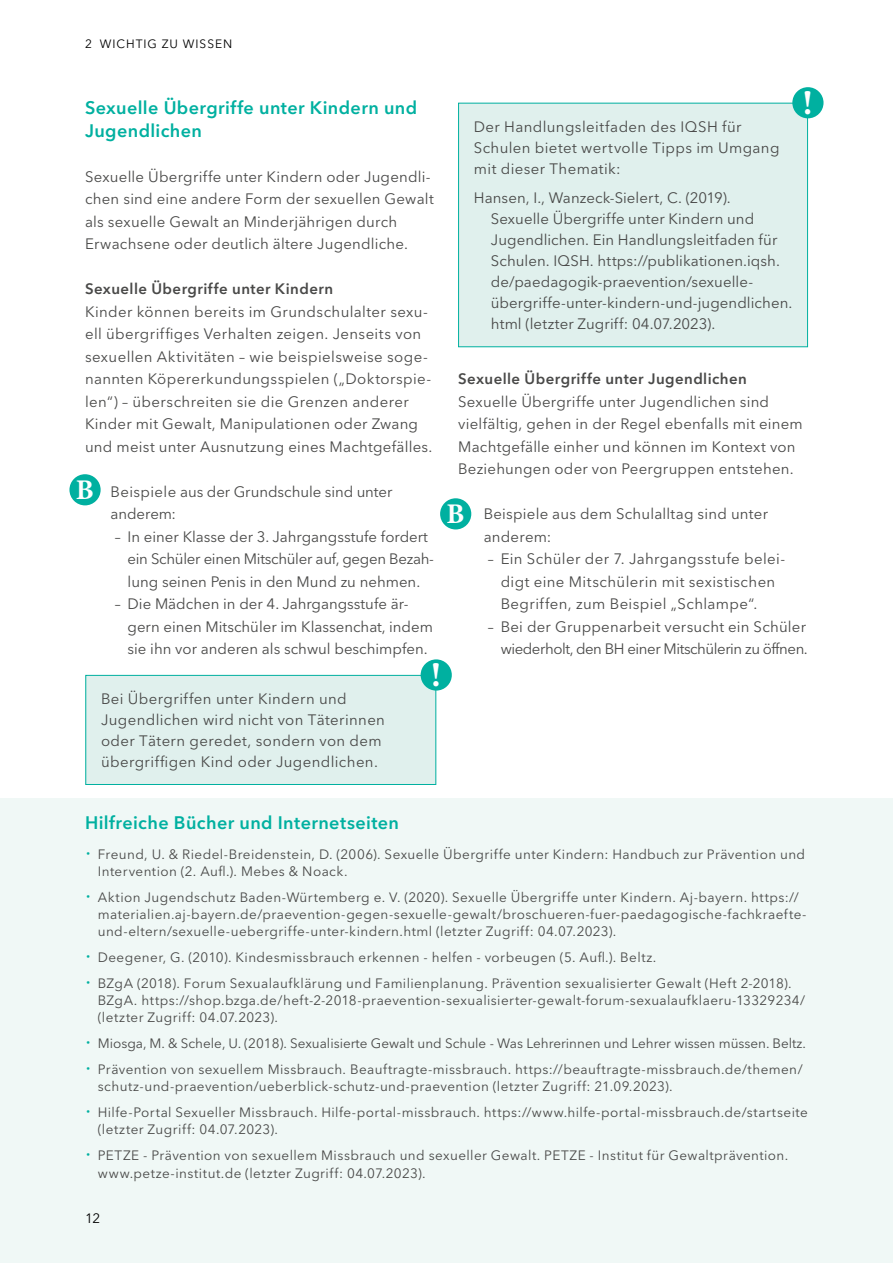
<style>
.page{position:relative;width:893px;height:1263px;background:#fff}
.page>*{position:absolute;margin:0;border:0;box-sizing:border-box;transform-origin:0 0}
.t1{font:700 34.5px "Minion Pro";color:#fff}
.t2{font:700 28.5px "Minion Pro";color:#fff}
.t3{font:600 18px/22.5px "Avenir Next LT Pro";letter-spacing:.02em;color:#00b0a0}
.Fließtext{font:15px/22.5px "Avenir Next LT Pro";letter-spacing:.015em;color:#494948}
.Aufzählung{font:15px/22.5px "Avenir Next LT Pro";color:#494948}
.Aufzählung-2{font:15px/22.5px "Avenir Next LT Pro";letter-spacing:.025em;color:#494948}
.Aufzählung-3{font:15px/22.5px "Avenir Next LT Pro";letter-spacing:-.03em;color:#494948;text-align:right}
.t4{font:600 15px "Avenir Next LT Pro";letter-spacing:.03em;color:#494948}
.Fließtext-2{font:15px/22.5px "Avenir Next LT Pro";letter-spacing:-.005em;color:#494948}
.t5{font:13.5px/17.2px "Avenir Next LT Pro";letter-spacing:.03em;color:#494948}
.t6{font:13.5px "Avenir Next LT Pro";color:#494948}
.t7{font:13.5px "Avenir Next LT Pro";color:#000}
.t8{font:12px "Avenir Next LT Pro";letter-spacing:.08em;color:#000}
.s1{font-size:24px;color:#00b0a0}
</style>
<div class="page">
<div style="left:0;top:798px;width:893px;height:465px;background:#f0f8f6"></div>
<div style="left:69px;top:474px;width:32px;height:31px;background:#00b0a0;border-radius:50%"></div>
<div style="left:86px;top:675px;width:350px;height:109px;background:#e0f0ed"></div>
<div style="left:85px;top:675px;width:351px;height:110px;border:1px solid #00b0a0"></div>
<div style="left:421px;top:659px;width:31px;height:32px;background:#00b0a0;border-radius:50%"></div>
<div style="left:459px;top:103px;width:348px;height:244px;background:#e0f0ed"></div>
<div style="left:458px;top:103px;width:350px;height:244px;border:1px solid #00b0a0"></div>
<div style="left:792px;top:87px;width:31px;height:31px;background:#00b0a0;border-radius:50%"></div>
<div style="left:440px;top:498px;width:31px;height:31px;background:#00b0a0;border-radius:50%"></div>
<p class="t8" style="left:85px;top:37px;width:149px">2 WICHTIG ZU WISSEN</p>
<h3 class="t3" style="left:85px;top:97px;width:334px">Sexuelle Übergriffe unter Kindern und<br>Jugendlichen</h3>
<p class="Fließtext" style="left:85px;top:165px;width:350px">Sexuelle Übergriffe unter Kindern oder Jugendli&shy;chen sind eine andere Form der sexuellen Gewalt als sexuelle Gewalt an Minderjährigen durch Erwachsene oder deutlich ältere Jugendliche.</p>
<h4 class="t4" style="left:85px;top:280px;width:250px">Sexuelle Übergriffe unter Kindern</h4>
<p class="Fließtext" style="left:85px;top:300px;width:349px">Kinder können bereits im Grundschulalter sexu&shy;ell übergriffiges Verhalten zeigen. Jenseits von sexuellen Aktivitäten – wie beispielsweise soge&shy;nannten Köpererkundungsspielen („Doktorspie&shy;len“) – überschreiten sie die Grenzen anderer Kinder mit Gewalt, Manipulationen oder Zwang und meist unter Ausnutzung eines Machtgefälles.</p>
<p class="Fließtext-2" style="left:111px;top:480px;width:283px">Beispiele aus der Grundschule sind unter anderem:</p>
<p class="Aufzählung" style="left:128px;top:525px;width:308px;text-indent:-13px">– In einer Klasse der 3. Jahrgangsstufe fordert ein Schüler einen Mitschüler auf, gegen Bezah&shy;lung seinen Penis in den Mund zu nehmen.</p>
<p class="Aufzählung" style="left:128px;top:593px;width:307px;text-indent:-13px">– Die Mädchen in der 4. Jahrgangsstufe är&shy;gern einen Mitschüler im Klassenchat, indem sie ihn vor anderen als schwul beschimpfen.</p>
<h2 class="t2" style="left:76px;top:470px;width:20px">B</h2>
<p class="Fließtext" style="left:101px;top:688px;width:285px;line-height:21px">Bei Übergriffen unter Kindern und Jugendlichen wird nicht von Täterinnen oder Tätern geredet, sondern von dem übergriffigen Kind oder Jugendlichen.</p>
<h1 class="t1" style="left:431px;top:651px;width:11px">!</h1>
<p class="Fließtext" style="left:474px;top:116px;width:307px;line-height:21px">Der Handlungsleitfaden des IQSH für<br>Schulen bietet wertvolle Tipps im Umgang mit dieser Thematik:</p>
<p class="Fließtext" style="left:491px;top:188px;width:303px;line-height:21px;text-indent:-17px">Hansen, I., Wanzeck-Sielert, C. (2019).<br>Sexuelle Übergriffe unter Kindern und Jugendlichen. Ein Handlungsleitfaden für Schulen. IQSH. https://publikationen.iqsh. de/paedagogik-praevention/sexuelle&shy;übergriffe-unter-kindern-und-jugendlichen. html (letzter Zugriff: 04.07.2023).</p>
<h1 class="t1" style="left:803px;top:78px;width:11px">!</h1>
<h4 class="t4" style="left:458px;top:370px;width:290px">Sexuelle Übergriffe unter Jugendlichen</h4>
<p class="Fließtext" style="left:458px;top:390px;width:346px">Sexuelle Übergriffe unter Jugendlichen sind vielfältig, gehen in der Regel ebenfalls mit einem Machtgefälle einher und können im Kontext von Beziehungen oder von Peergruppen entstehen.</p>
<p class="Fließtext" style="left:484px;top:503px;width:286px">Beispiele aus dem Schulalltag sind unter anderem:</p>
<p class="Aufzählung-2" style="left:501px;top:548px;width:286px;text-indent:-13px">– Ein Schüler der 7. Jahrgangsstufe belei&shy;digt eine Mitschülerin mit sexistischen<br>Begriffen, zum Beispiel „Schlampe“.</p>
<p class="Aufzählung-3" style="left:488px;top:615px;width:321px">– Bei der Gruppenarbeit versucht ein Schüler wiederholt, den BH einer Mitschülerin zu öffnen.</p>
<h2 class="t2" style="left:446px;top:494px;width:20px">B</h2>
<h3 class="t3" style="left:85px;top:811px;width:315px">Hilfreiche Bücher und Internetseiten</h3>
<p class="t5" style="left:98px;top:845px;width:709px;text-indent:-13px"><span class="s1">·</span> Freund, U. &amp; Riedel-Breidenstein, D. (2006). Sexuelle Übergriffe unter Kindern: Handbuch zur Prävention und<br>Intervention (2. Aufl.). Mebes &amp; Noack.</p>
<p class="t5" style="left:98px;top:888px;width:710px;text-indent:-13px"><span class="s1">·</span> Aktion Jugendschutz Baden-Würtemberg e. V. (2020). Sexuelle Übergriffe unter Kindern. Aj-bayern. https:// materialien.aj-bayern.de/praevention-gegen-sexuelle-gewalt/broschueren-fuer-paedagogische-fachkraefte&shy;und-eltern/sexuelle-uebergriffe-unter-kindern.html (letzter Zugriff: 04.07.2023).</p>
<p class="t5" style="left:85px;top:949px;width:573px"><span class="s1">·</span> Deegener, G. (2010). Kindesmissbrauch erkennen - helfen - vorbeugen (5. Aufl.). Beltz.</p>
<p class="t5" style="left:98px;top:974px;width:709px;text-indent:-13px"><span class="s1">·</span> BZgA (2018). Forum Sexualaufklärung und Familienplanung. Prävention sexualisierter Gewalt (Heft 2-2018).<br>BZgA. https://shop.bzga.de/heft-2-2018-praevention-sexualisierter-gewalt-forum-sexualaufklaeru-13329234/ (letzter Zugriff: 04.07.2023).</p>
<p class="t6" style="left:85px;top:1035px;width:722px"><span class="s1">·</span> Miosga, M. &amp; Schele, U. (2018). Sexualisierte Gewalt und Schule - Was Lehrerinnen und Lehrer wissen müssen. Beltz.</p>
<p class="t5" style="left:98px;top:1060px;width:706px;text-indent:-13px"><span class="s1">·</span> Prävention von sexuellem Missbrauch. Beauftragte-missbrauch. https://beauftragte-missbrauch.de/themen/ schutz-und-praevention/ueberblick-schutz-und-praevention (letzter Zugriff: 21.09.2023).</p>
<p class="t5" style="left:98px;top:1103px;width:712px;text-indent:-13px"><span class="s1">·</span> Hilfe-Portal Sexueller Missbrauch. Hilfe-portal-missbrauch. https://www.hilfe-portal-missbrauch.de/startseite (letzter Zugriff: 04.07.2023).</p>
<p class="t5" style="left:98px;top:1146px;width:692px;line-height:18px;text-indent:-13px"><span class="s1">·</span> PETZE - Prävention von sexuellem Missbrauch und sexueller Gewalt. PETZE - Institut für Gewaltprävention. www.petze-institut.de (letzter Zugriff: 04.07.2023).</p>
<p class="t7" style="left:85px;top:1211px;width:17px">12</p>
</div>
